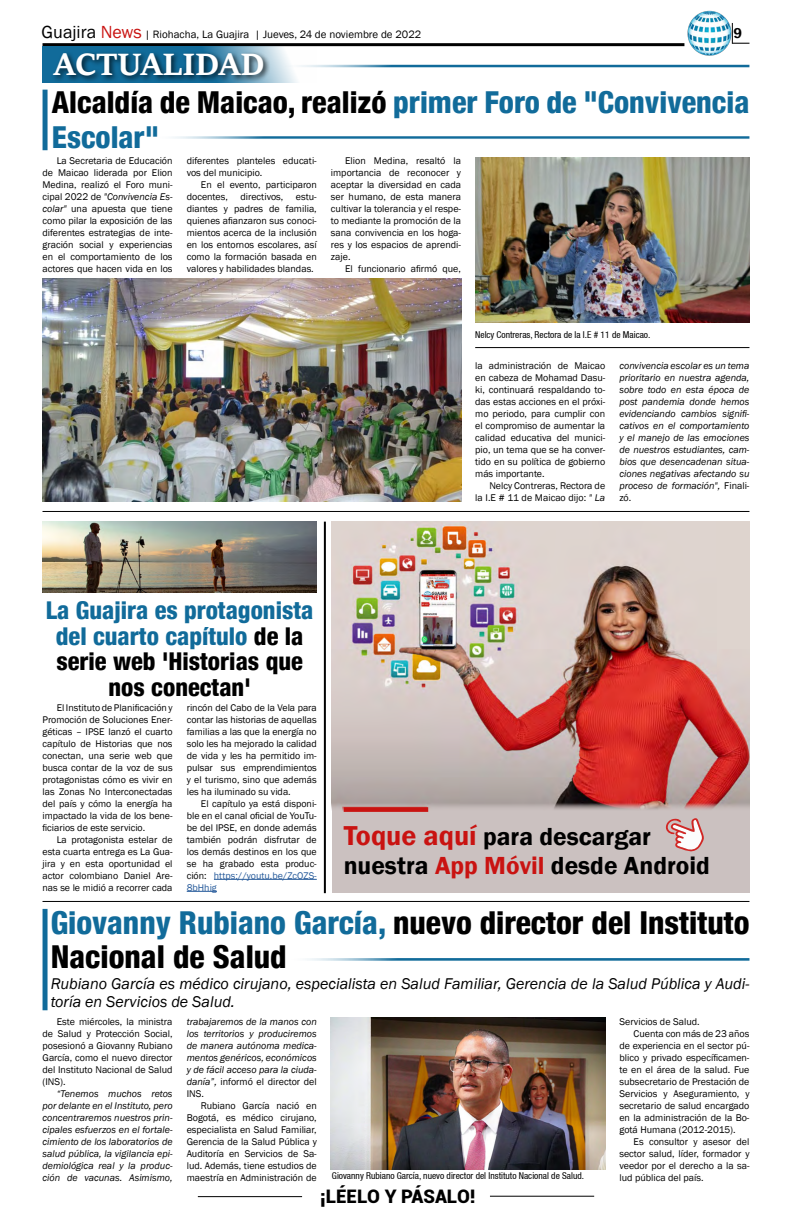
<style>
.page{position:relative;width:792px;height:1224px;background:#fff}
.page>*{position:absolute;margin:0;border:0;box-sizing:border-box;transform-origin:0 0}
.t1{font:700 34px "Sitka Subheading";color:#fff}
.t2{font:800 condensed 31.6px/34.8px "Helvetica 87";color:#000}
.t3{font:800 condensed 30.2px/34.4px "Helvetica 87";color:#116b9a}
.t4{font:600 25.4px/29.1px "Franklin Gothic";color:#000}
.t5{font:800 condensed 24.5px/25.6px "Helvetica 87";color:#116b9a;text-align:center}
.t6{font:900 18.7px "Roboto";color:#000}
.t7{font:italic 16px/18px "Franklin Gothic";color:#000}
.t8{font:600 14.7px "Franklin Gothic";color:#000}
.t9{font:11px "Franklin Gothic";color:#000}
.t10{font:10px/12px "Franklin Gothic";color:#000;text-align:justify}
.t11{font:italic 10px/12px "Franklin Gothic";color:#000;text-align:justify}
.t12{font:9.9px/12px "Franklin Gothic";color:#000;text-align:justify}
.t13{font:condensed 9.5px "Helvetica 57";color:#000}
.s1{font-size:18px}
.s2{font-size:18px;color:#c91311}
.s3{color:#000}
.s4{font-style:italic}
.s5{font-style:normal}
.s6{color:#275b9b}
.s7{font-size:28.1px;color:#c91311}
.s8{color:#c91311}
.s9{color:#116b9a}
</style>
<div class="page">
<hr style="left:198px;top:1196px;width:104px;height:1px;background:#000">
<hr style="left:490px;top:1196px;width:104px;height:1px;background:#000">
<hr style="left:43px;top:43px;width:641px;height:3px;background:#000">
<img style="left:687px;top:10px;width:45px;height:46px">
<svg style="left:732px;top:23px;width:17px;height:21px"></svg>
<svg style="left:43px;top:46px;width:274px;height:37px"></svg>
<hr style="left:278px;top:65px;width:471px;height:3px;background:#116b9a">
<hr style="left:150px;top:136px;width:599px;height:3px;background:#116b9a">
<hr style="left:214px;top:879px;width:103px;height:1px;background:#275b9b">
<hr style="left:187px;top:891px;width:30px;height:1px;background:#275b9b">
<div style="left:50px;top:50px;width:221px;height:33px;background:#000;opacity:.75"></div>
<div style="left:332px;top:743px;width:417px;height:149px;background:#cbc1c0"></div>
<img style="left:332px;top:522px;width:417px;height:289px">
<svg style="left:665px;top:818px;width:39px;height:34px"></svg>
<div style="left:344px;top:807px;width:84px;height:5px;background:#c91311"></div>
<hr style="left:324px;top:522px;width:2px;height:371px;background:#000">
<hr style="left:43px;top:511px;width:706px;height:1px;background:#000">
<hr style="left:43px;top:901px;width:706px;height:1px;background:#000">
<img style="left:43px;top:522px;width:274px;height:71px">
<hr style="left:285px;top:958px;width:465px;height:3px;background:#116b9a">
<div style="left:43px;top:909px;width:5px;height:101px;background:#116b9a"></div>
<img style="left:331px;top:1018px;width:274px;height:151px">
<div style="left:43px;top:90px;width:5px;height:60px;background:#116b9a"></div>
<img style="left:43px;top:278px;width:418px;height:224px">
<img style="left:475px;top:157px;width:274px;height:166px">
<hr style="left:475px;top:347px;width:274px;height:1px;background:#000">
<p class="t9" style="left:42px;top:28px;width:381px"><span class="s1">Guajira</span> <span class="s2">News</span> | Riohacha, La Guajira | Jueves, 24 de noviembre de 2022</p>
<h3 class="t8" style="left:733px;top:24px;width:10px">9</h3>
<h1 class="t1" style="left:54px;top:38px;width:212px">ACTUALIDAD</h1>
<h3 class="t3" style="left:52px;top:85px;width:699px"><span class="s3">Alcaldía de Maicao, realizó</span> primer Foro de "Convivencia<br>Escolar"</h3>
<p class="t10" style="left:43px;top:155px;width:132px;text-indent:14px">La Secretaria de Educación de Maicao liderada por Elion Medina, realizó el Foro muni&shy;cipal 2022 de <span class="s4">"Convivencia Es&shy;colar"</span> una apuesta que tiene como pilar la exposición de las diferentes estrategias de inte&shy;gración social y experiencias en el comportamiento de los actores que hacen vida en los</p>
<p class="t10" style="left:187px;top:155px;width:132px">diferentes planteles educati&shy;vos del municipio.</p>
<p class="t10" style="left:187px;top:179px;width:132px;text-indent:14px">En el evento, participaron docentes,</p>
<p class="t10" style="left:240px;top:191px;width:44px">directivos,</p>
<p class="t10" style="left:187px;top:191px;width:132px;text-indent:109px">estu&shy;diantes y padres de familia, quienes afianzaron sus conoci&shy;mientos acerca de la inclusión en los entornos escolares, así como la formación basada en valores y habilidades blandas.</p>
<p class="t10" style="left:331px;top:155px;width:132px;text-indent:14px">Elion Medina, resaltó la importancia de reconocer y aceptar la diversidad en cada ser humano, de esta manera cultivar la tolerancia y el respe&shy;to mediante la promoción de la sana convivencia en los hoga&shy;res y los espacios de aprendi&shy;zaje.</p>
<p class="t10" style="left:345px;top:263px;width:117px">El funcionario afirmó que,</p>
<p class="t13" style="left:475px;top:329px;width:177px">Nelcy Contreras, Rectora de la I.E # 11 de Maicao.</p>
<p class="t10" style="left:475px;top:360px;width:132px">la administración de Maicao en cabeza de Mohamad Dasu&shy;ki, continuará respaldando to&shy;das estas acciones en el próxi&shy;mo periodo, para cumplir con el compromiso de aumentar la calidad educativa del munici&shy;pio, un tema que se ha conver&shy;tido en su política de gobierno más importante.</p>
<p class="t10" style="left:475px;top:480px;width:132px;text-align:right">Nelcy Contreras, Rectora de<br>la I.E # 11 de Maicao dijo: <span class="s4">" La</span></p>
<p class="t11" style="left:619px;top:360px;width:132px">convivencia escolar es un tema prioritario en nuestra agenda, sobre todo en esta época de post pandemia donde hemos evidenciando cambios signifi&shy;cativos en el comportamiento y el manejo de las emociones de nuestros estudiantes, cam&shy;bios que desencadenan situa&shy;ciones negativas afectando su proceso de formación", <span class="s5">Finali&shy;zó.</span></p>
<h3 class="t5" style="left:46px;top:597px;width:269px">La Guajira es protagonista del cuarto capítulo <span class="s3">de la serie web 'Historias que nos conectan'</span></h3>
<p class="t12" style="left:43px;top:702px;width:132px;text-indent:14px">El Instituto de Planificación y Promoción de Soluciones Ener&shy;géticas – IPSE lanzó el cuarto capítulo de Historias que nos conectan, una serie web que busca contar de la voz de sus protagonistas cómo es vivir en las Zonas No Interconectadas del país y cómo la energía ha impactado la vida de los bene&shy;ficiarios de este servicio.</p>
<p class="t12" style="left:43px;top:834px;width:132px;text-indent:14px">La protagonista estelar de esta cuarta entrega es La Gua&shy;jira y en esta oportunidad el actor colombiano Daniel Are&shy;nas se le midió a recorrer cada</p>
<p class="t12" style="left:187px;top:702px;width:132px">rincón del Cabo de la Vela para contar las historias de aquellas familias a las que la energía no solo les ha mejorado la calidad de vida y les ha permitido im&shy;pulsar sus emprendimientos y el turismo, sino que además les ha iluminado su vida.</p>
<p class="t12" style="left:187px;top:798px;width:132px;text-indent:14px">El capítulo ya está disponi&shy;ble en el canal oficial de YouTu&shy;be del IPSE, en donde además también podrán disfrutar de los demás destinos en los que se ha grabado esta produc&shy;ción: <span class="s6">https://youtu.be/ZcOZS-8bHhig</span></p>
<h3 class="t4" style="left:344px;top:822px;width:368px"><span class="s7">Toque aquí</span> para descargar nuestra <span class="s8">App Móvil</span> desde Android</h3>
<h2 class="t2" style="left:51px;top:904px;width:700px"><span class="s9">Giovanny Rubiano García,</span> nuevo director del Instituto<br>Nacional de Salud</h2>
<h3 class="t7" style="left:51px;top:975px;width:700px">Rubiano García es médico cirujano, especialista en Salud Familiar, Gerencia de la Salud Pública y Audi&shy;toría en Servicios de Salud.</h3>
<p class="t10" style="left:43px;top:1016px;width:132px;text-indent:14px">Este miércoles, la ministra de Salud y Protección Social, posesionó a Giovanny Rubiano García, como el nuevo director del Instituto Nacional de Salud (INS).</p>
<p class="t11" style="left:43px;top:1088px;width:132px;text-indent:14px">“Tenemos muchos retos por delante en el Instituto, pero concentraremos nuestros prin&shy;cipales esfuerzos en el fortale&shy;cimiento de los laboratorios de salud pública, la vigilancia epi&shy;demiológica real y la produc&shy;ción de vacunas. Asimismo,</p>
<p class="t11" style="left:187px;top:1016px;width:132px">trabajaremos de la manos con los territorios y produciremos de manera autónoma medica&shy;mentos genéricos, económicos y de fácil acceso para la ciuda&shy;danía”, <span class="s5">informó el director del INS.</span></p>
<p class="t10" style="left:187px;top:1100px;width:132px;text-indent:14px">Rubiano García nació en Bogotá, es médico cirujano, especialista en Salud Familiar, Gerencia de la Salud Pública y Auditoría en Servicios de Sa&shy;lud. Además, tiene estudios de maestría en Administración de</p>
<p class="t13" style="left:332px;top:1170px;width:254px">Giovanny Rubiano García, nuevo director del Instituto Nacional de Salud.</p>
<h3 class="t6" style="left:320px;top:1183px;width:157px">¡LÉELO Y PÁSALO!</h3>
<p class="t10" style="left:619px;top:1016px;width:82px">Servicios de Salud.</p>
<p class="t10" style="left:634px;top:1028px;width:117px">Cuenta con más de 23 años</p>
<p class="t10" style="left:619px;top:1040px;width:132px">de experiencia en el sector pú-</p>
<p class="t10" style="left:619px;top:1052px;width:132px">blico y privado específicamen-</p>
<p class="t10" style="left:619px;top:1064px;width:132px">te en el área de la salud. Fue</p>
<p class="t10" style="left:619px;top:1076px;width:132px">subsecretario de Prestación de</p>
<p class="t10" style="left:619px;top:1088px;width:132px">Servicios y Aseguramiento, y</p>
<p class="t10" style="left:619px;top:1100px;width:132px">secretario de salud encargado</p>
<p class="t10" style="left:619px;top:1112px;width:132px">en la administración de la Bo-</p>
<p class="t10" style="left:619px;top:1124px;width:118px">gotá Humana (2012-2015).</p>
<p class="t10" style="left:634px;top:1136px;width:117px">Es consultor y asesor del</p>
<p class="t10" style="left:619px;top:1148px;width:132px">sector salud, líder, formador y</p>
<p class="t10" style="left:619px;top:1160px;width:132px">veedor por el derecho a la sa-</p>
<p class="t10" style="left:619px;top:1172px;width:86px">lud pública del país.</p>
</div>
